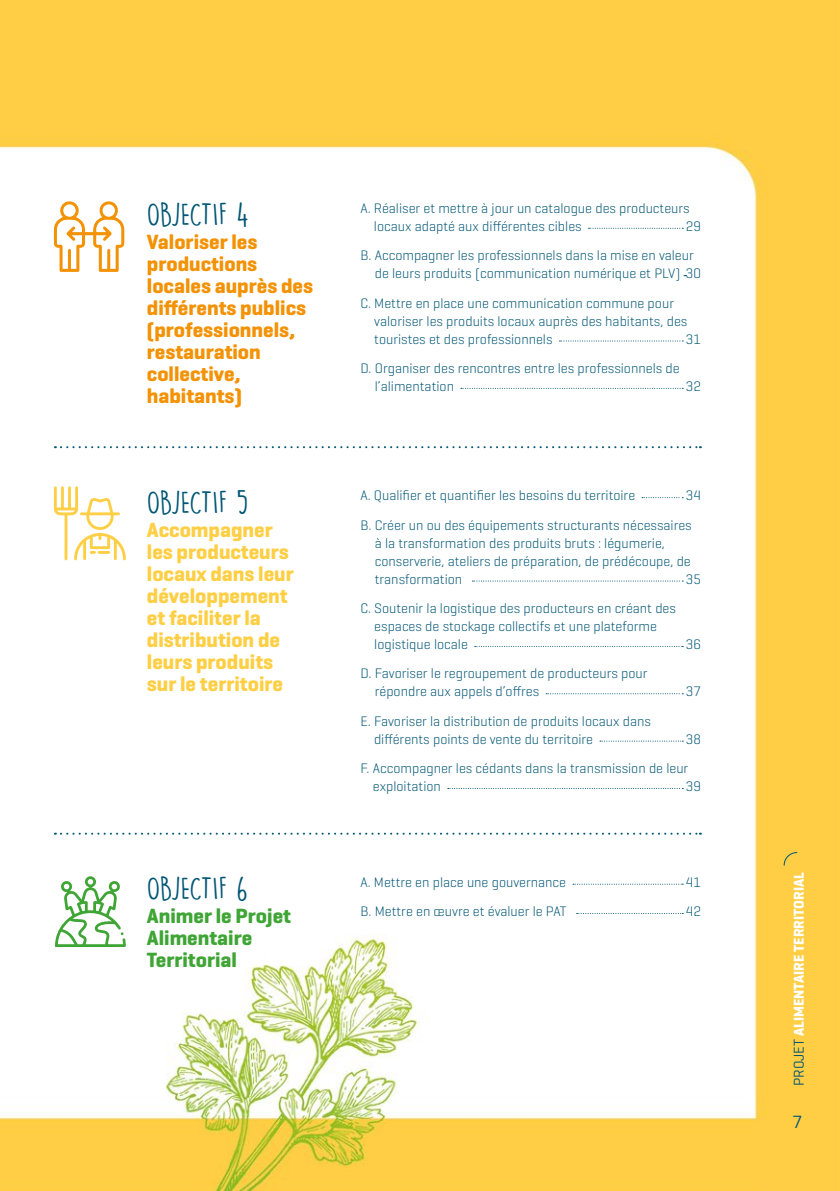
<style>
.page{position:relative;width:840px;height:1191px;background:#fff}
.page>*{position:absolute;margin:0;border:0;box-sizing:border-box;transform-origin:0 0}
.t1{font:30px "DK Lemon Yellow Sun";letter-spacing:-.025em;color:#005674}
.t2{font:700 21px/22px "Geogrotesque";color:#fecf44}
.t3{font:700 21px/22px "Geogrotesque";color:#f39204}
.t4{font:700 21px/22px "Geogrotesque";color:#3fa535}
.t5{font:18px "Geogrotesque";color:#005674}
.t6{font:700 14.6px "Geogrotesque";color:#fff}
.t7{font:300 14px/18px "Geogrotesque";color:#005674}
.s1{font-weight:400;color:#005674}
</style>
<div class="page">
<img style="left:0;top:0;width:839px;height:1191px">
<svg style="left:55px;top:446px;width:645px;height:2px"></svg>
<svg style="left:55px;top:832px;width:645px;height:2px"></svg>
<svg style="left:54px;top:486px;width:72px;height:74px"></svg>
<svg style="left:54px;top:200px;width:70px;height:72px"></svg>
<svg style="left:641px;top:497px;width:42px;height:1px"></svg>
<svg style="left:472px;top:580px;width:211px;height:1px"></svg>
<svg style="left:474px;top:646px;width:209px;height:1px"></svg>
<svg style="left:546px;top:693px;width:137px;height:1px"></svg>
<svg style="left:599px;top:741px;width:84px;height:1px"></svg>
<svg style="left:447px;top:788px;width:236px;height:1px"></svg>
<svg style="left:572px;top:884px;width:111px;height:1px"></svg>
<svg style="left:576px;top:913px;width:107px;height:1px"></svg>
<svg style="left:588px;top:228px;width:95px;height:1px"></svg>
<svg style="left:559px;top:341px;width:124px;height:1px"></svg>
<svg style="left:460px;top:388px;width:223px;height:1px"></svg>
<svg style="left:55px;top:876px;width:71px;height:71px"></svg>
<svg style="left:783px;top:852px;width:14px;height:14px"></svg>
<h1 class="t1" style="left:147px;top:197px;width:103px">OBJECTIF 4</h1>
<h2 class="t3" style="left:147px;top:231px;width:168px">Valoriser les productions locales auprès des différents publics (professionnels, restauration collective, habitants)</h2>
<h1 class="t1" style="left:147px;top:484px;width:103px">OBJECTIF 5</h1>
<h2 class="t2" style="left:147px;top:518px;width:148px">Accompagner les producteurs locaux dans leur développement et faciliter la distribution de leurs produits sur le territoire</h2>
<h1 class="t1" style="left:147px;top:871px;width:102px">OBJECTIF 6</h1>
<h2 class="t4" style="left:147px;top:905px;width:145px">Animer le Projet<br>Alimentaire<br>Territorial</h2>
<p class="t7" style="left:373px;top:199px;width:317px;text-indent:-13px">A. Réaliser et mettre à jour un catalogue des producteurs locaux adapté aux différentes cibles</p>
<p class="t7" style="left:360px;top:211px;width:342px;line-height:29.4px;text-indent:325px">29<br>B. Accompagner les professionnels dans la mise en valeur</p>
<p class="t7" style="left:360px;top:258px;width:342px;line-height:29.4px;text-indent:14px">de leurs produits (communication numérique et PLV) 30<br>C. Mettre en place une communication commune pour</p>
<p class="t7" style="left:374px;top:311px;width:314px">valoriser les produits locaux auprès des habitants, des touristes et des professionnels</p>
<p class="t7" style="left:685px;top:329px;width:17px">31</p>
<p class="t7" style="left:374px;top:359px;width:306px;text-indent:-14px">D. Organiser des rencontres entre les professionnels de l’alimentation</p>
<p class="t7" style="left:685px;top:377px;width:17px">32</p>
<p class="t7" style="left:360px;top:486px;width:276px">A. Qualifier et quantifier les besoins du territoire</p>
<p class="t7" style="left:360px;top:480px;width:342px;line-height:29.4px;text-indent:325px">34<br>B. Créer un ou des équipements structurants nécessaires</p>
<p class="t7" style="left:374px;top:533px;width:317px">à la transformation des produits bruts : légumerie, conserverie, ateliers de préparation, de prédécoupe, de transformation</p>
<p class="t7" style="left:685px;top:569px;width:17px">35</p>
<p class="t7" style="left:374px;top:599px;width:303px;text-indent:-14px">C. Soutenir la logistique des producteurs en créant des espaces de stockage collectifs et une plateforme logistique locale</p>
<p class="t7" style="left:374px;top:664px;width:274px;text-indent:-14px">D. Favoriser le regroupement de producteurs pour répondre aux appels d’offres</p>
<p class="t7" style="left:685px;top:635px;width:17px">36</p>
<p class="t7" style="left:685px;top:682px;width:17px">37</p>
<p class="t7" style="left:374px;top:711px;width:278px;text-indent:-14px">E. Favoriser la distribution de produits locaux dans différents points de vente du territoire</p>
<p class="t7" style="left:360px;top:724px;width:342px;line-height:29.4px;text-indent:325px">38<br>F. Accompagner les cédants dans la transmission de leur</p>
<p class="t7" style="left:372px;top:777px;width:70px">exploitation</p>
<p class="t7" style="left:685px;top:777px;width:17px">39</p>
<p class="t7" style="left:360px;top:872px;width:207px">A. Mettre en place une gouvernance</p>
<p class="t7" style="left:685px;top:872px;width:17px">41</p>
<p class="t7" style="left:360px;top:902px;width:207px">B. Mettre en œuvre et évaluer le PAT</p>
<p class="t7" style="left:685px;top:902px;width:17px">42</p>
<p class="t6" style="left:789px;top:1086px;width:216px;rotate:-90deg"><span class="s1">PROJET</span> ALIMENTAIRE TERRITORIAL</p>
<p class="t5" style="left:792px;top:1111px;width:11px">7</p>
</div>
